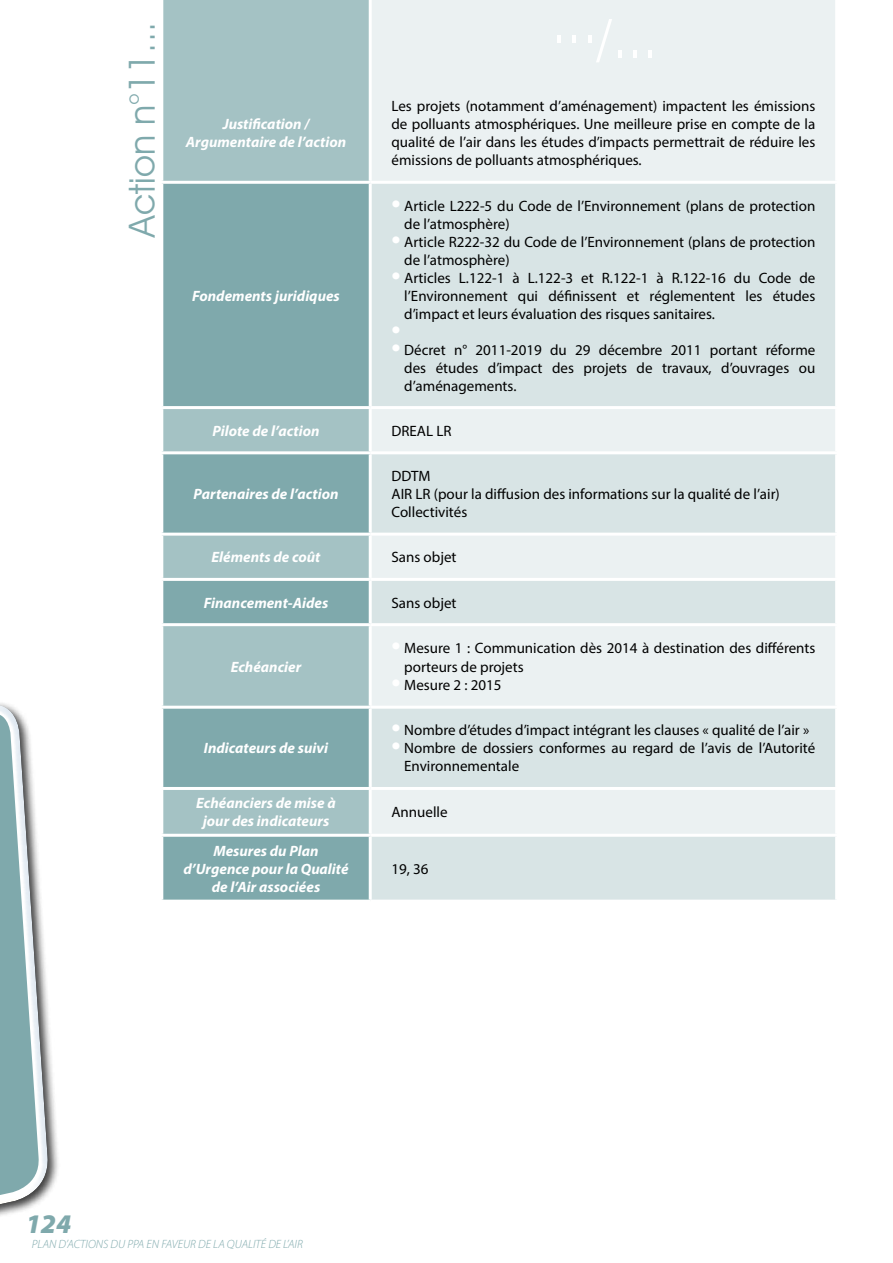
<style>
.page{position:relative;width:893px;height:1263px;background:#fff}
.page>*{position:absolute;margin:0;border:0;box-sizing:border-box;transform-origin:0 0}
.t1{font:36px "Avant Garde IT Cby BT";color:#7fa9ac}
.t2{font:italic 900 27px "Myriad Pro";color:#7fa9ac}
.t3{font:italic 700 27px "Myriad Pro";color:#fff}
.PARAGRAPHEbase{font:15px/18px "Myriad Pro";color:#000}
.BGP_-_Texte_courant{font:italic 700 15px/18px "Myriad Pro";color:#fff;text-align:center}
.Corps_de_texte_2{font:15px "Myriad Pro";color:#000}
.t4{font:italic 300 12px "Myriad Pro";color:#7fa9ac}
.s1{font-weight:700;font-style:italic;font-size:27px;color:#fff}
</style>
<div class="page">
<svg style="left:0;top:703px;width:58px;height:513px"></svg>
<div style="left:163px;top:1px;width:206px;height:180px;background:#a4c2c4"></div>
<div style="left:372px;top:1px;width:463px;height:180px;background:#ebf1f2"></div>
<svg style="left:163px;top:184px;width:206px;height:716px;background:#8ab0b3"></svg>
<svg style="left:372px;top:184px;width:463px;height:716px;background:#dde7e8"></svg>
<hr style="left:160px;top:406px;width:210px;height:3px;background:#fff">
<hr style="left:160px;top:451px;width:210px;height:3px;background:#fff">
<hr style="left:160px;top:533px;width:210px;height:3px;background:#fff">
<hr style="left:160px;top:578px;width:210px;height:3px;background:#fff">
<hr style="left:160px;top:623px;width:210px;height:3px;background:#fff">
<hr style="left:160px;top:706px;width:210px;height:3px;background:#fff">
<hr style="left:160px;top:787px;width:210px;height:3px;background:#fff">
<hr style="left:160px;top:834px;width:210px;height:3px;background:#fff">
<hr style="left:370px;top:406px;width:468px;height:3px;background:#fff">
<hr style="left:370px;top:451px;width:468px;height:3px;background:#fff">
<hr style="left:370px;top:533px;width:468px;height:3px;background:#fff">
<hr style="left:370px;top:578px;width:468px;height:3px;background:#fff">
<hr style="left:370px;top:623px;width:468px;height:3px;background:#fff">
<hr style="left:370px;top:706px;width:468px;height:3px;background:#fff">
<hr style="left:370px;top:787px;width:468px;height:3px;background:#fff">
<hr style="left:370px;top:834px;width:468px;height:3px;background:#fff">
<p class="t1" style="left:120px;top:237px;width:216px;rotate:-90deg">Action n°11...</p>
<p class="BGP_-_Texte_courant" style="left:186px;top:115px;width:162px">Justification /<br>Argumentaire de l’action</p>
<p class="BGP_-_Texte_courant" style="left:192px;top:286px;width:149px">Fondements juridiques</p>
<p class="PARAGRAPHEbase" style="left:391px;top:97px;width:425px;text-align:justify">Les projets (notamment d’aménagement) impactent les émissions de polluants atmosphériques. Une meilleure prise en compte de la qualité de l’air dans les études d’impacts permettrait de réduire les émissions de polluants atmosphériques.</p>
<p class="PARAGRAPHEbase" style="left:404px;top:196px;width:413px;text-indent:-13px"><span class="s1">•</span> Article L222-5 du Code de l’Environnement (plans de protection de l’atmosphère)</p>
<p class="PARAGRAPHEbase" style="left:404px;top:232px;width:413px;text-indent:-13px"><span class="s1">•</span> Article R222-32 du Code de l’Environnement (plans de protection de l’atmosphère)</p>
<p class="PARAGRAPHEbase" style="left:404px;top:268px;width:413px;text-align:justify;text-indent:-13px"><span class="s1">•</span> Articles L.122-1 à L.122-3 et R.122-1 à R.122-16 du Code de l’Environnement qui définissent et réglementent les études d’impact et leurs évaluation des risques sanitaires.</p>
<p class="t3" style="left:391px;top:310px;width:11px">•</p>
<p class="PARAGRAPHEbase" style="left:404px;top:340px;width:413px;text-align:justify;text-indent:-13px"><span class="s1">•</span> Décret n° 2011-2019 du 29 décembre 2011 portant réforme des études d’impact des projets de travaux, d’ouvrages ou d’aménagements.</p>
<p class="BGP_-_Texte_courant" style="left:212px;top:421px;width:109px">Pilote de l’action</p>
<p class="PARAGRAPHEbase" style="left:391px;top:422px;width:62px">DREAL LR</p>
<p class="BGP_-_Texte_courant" style="left:194px;top:485px;width:147px">Partenaires de l’action</p>
<p class="PARAGRAPHEbase" style="left:391px;top:467px;width:41px">DDTM</p>
<p class="PARAGRAPHEbase" style="left:391px;top:485px;width:390px">AIR LR (pour la diffusion des informations sur la qualité de l’air)</p>
<p class="PARAGRAPHEbase" style="left:391px;top:503px;width:77px">Collectivités</p>
<p class="BGP_-_Texte_courant" style="left:212px;top:548px;width:110px">Eléments de coût</p>
<p class="PARAGRAPHEbase" style="left:391px;top:548px;width:67px">Sans objet</p>
<p class="BGP_-_Texte_courant" style="left:204px;top:593px;width:126px">Financement-Aides</p>
<p class="PARAGRAPHEbase" style="left:391px;top:593px;width:67px">Sans objet</p>
<p class="BGP_-_Texte_courant" style="left:231px;top:657px;width:72px">Echéancier</p>
<p class="BGP_-_Texte_courant" style="left:204px;top:739px;width:126px">Indicateurs de suivi</p>
<p class="PARAGRAPHEbase" style="left:404px;top:638px;width:413px;line-height:18.6px;text-indent:-13px"><span class="s1">•</span> Mesure 1 : Communication dès 2014 à destination des différents porteurs de projets</p>
<p class="PARAGRAPHEbase" style="left:391px;top:676px;width:112px"><span class="s1">•</span> Mesure 2 : 2015</p>
<p class="PARAGRAPHEbase" style="left:391px;top:721px;width:419px"><span class="s1">•</span> Nombre d’études d’impact intégrant les clauses « qualité de l’air »</p>
<p class="PARAGRAPHEbase" style="left:404px;top:739px;width:413px;text-indent:-13px"><span class="s1">•</span> Nombre de dossiers conformes au regard de l’avis de l’Autorité<br>Environnementale</p>
<p class="BGP_-_Texte_courant" style="left:196px;top:794px;width:141px">Echéanciers de mise à jour des indicateurs</p>
<p class="Corps_de_texte_2" style="left:391px;top:803px;width:58px">Annuelle</p>
<p class="BGP_-_Texte_courant" style="left:184px;top:841px;width:166px">Mesures du Plan d’Urgence pour la Qualité de l’Air associées</p>
<p class="Corps_de_texte_2" style="left:391px;top:859px;width:39px">19, 36</p>
<h2 class="t2" style="left:26px;top:1206px;width:47px">124</h2>
<p class="t4" style="left:32px;top:1237px;width:273px">PLAN D’ACTIONS DU PPA EN FAVEUR DE LA QUALITÉ DE L’AIR</p>
</div>
